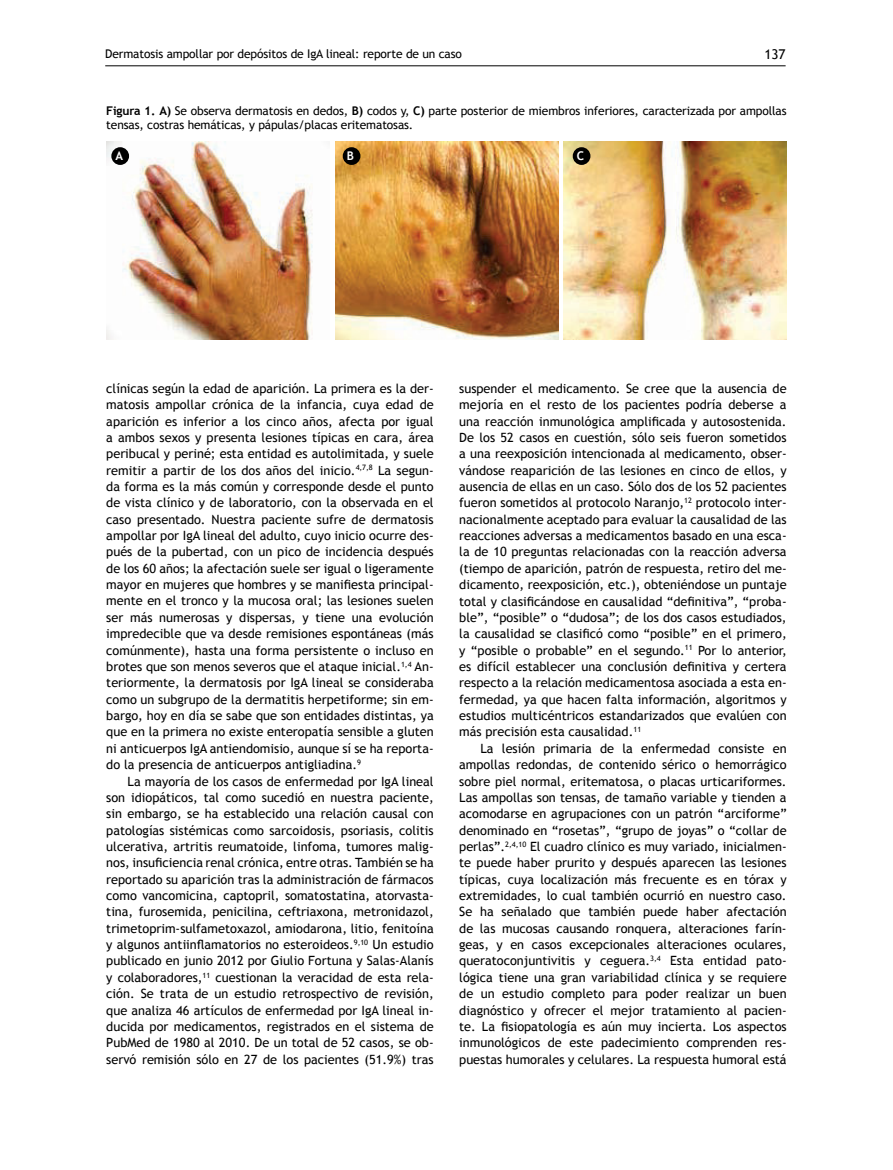
<style>
.page{position:relative;width:893px;height:1170px;background:#fff}
.page>*{position:absolute;margin:0;border:0;box-sizing:border-box;transform-origin:0 0}
.t1{font:13.5px "Trebuchet MS";color:#000}
.t2{font:12.75px/16.4px "Trebuchet MS";color:#000;text-align:justify}
.t3{font:12px/13.5px "Trebuchet MS";letter-spacing:-.01em;color:#000}
.t4{font:700 12px "Trebuchet MS";color:#fff}
.s1{font-weight:700}
</style>
<div class="page">
<hr style="left:105px;top:65px;width:681px;height:1px;background:#000">
<img style="left:106px;top:141px;width:207px;height:199px">
<img style="left:563px;top:141px;width:224px;height:199px">
<img style="left:335px;top:141px;width:224px;height:199px">
<div style="left:111px;top:147px;width:18px;height:18px;background:#000;border-radius:50%"></div>
<div style="left:343px;top:147px;width:17px;height:18px;background:#000;border-radius:50%"></div>
<div style="left:573px;top:147px;width:17px;height:18px;background:#000;border-radius:50%"></div>
<p class="t3" style="left:105px;top:48px;width:358px">Dermatosis ampollar por depósitos de IgA lineal: reporte de un caso</p>
<p class="t1" style="left:764px;top:49px;width:23px">137</p>
<p class="t3" style="left:106px;top:105px;width:682px"><span class="s1">Figura 1. A)</span> Se observa dermatosis en dedos, <span class="s1">B)</span> codos y, <span class="s1">C)</span> parte posterior de miembros inferiores, caracterizada por ampollas tensas, costras hemáticas, y pápulas/placas eritematosas.</p>
<p class="t4" style="left:116px;top:151px;width:9px">A</p>
<p class="t4" style="left:347px;top:151px;width:9px">B</p>
<p class="t4" style="left:577px;top:151px;width:9px">C</p>
<p class="t2" style="left:106px;top:381px;width:329px">clínicas según la edad de aparición. La primera es la der&shy;matosis ampollar crónica de la infancia, cuya edad de aparición es inferior a los cinco años, afecta por igual a ambos sexos y presenta lesiones típicas en cara, área peribucal y periné; esta entidad es autolimitada, y suele remitir a partir de los dos años del inicio.<sup>4,7,8</sup> La segun&shy;da forma es la más común y corresponde desde el punto de vista clínico y de laboratorio, con la observada en el caso presentado. Nuestra paciente sufre de dermatosis ampollar por IgA lineal del adulto, cuyo inicio ocurre des&shy;pués de la pubertad, con un pico de incidencia después de los 60 años; la afectación suele ser igual o ligeramente mayor en mujeres que hombres y se maniiesta principal&shy;mente en el tronco y la mucosa oral; las lesiones suelen ser más numerosas y dispersas, y tiene una evolución impredecible que va desde remisiones espontáneas (más comúnmente), hasta una forma persistente o incluso en brotes que son menos severos que el ataque inicial.<sup>1,4</sup> An&shy;teriormente, la dermatosis por IgA lineal se consideraba como un subgrupo de la dermatitis herpetiforme; sin em&shy;bargo, hoy en día se sabe que son entidades distintas, ya que en la primera no existe enteropatía sensible a gluten ni anticuerpos IgA antiendomisio, aunque sí se ha reporta&shy;do la presencia de anticuerpos antigliadina.<sup>9</sup></p>
<p class="t2" style="left:106px;top:773px;width:329px;text-indent:21px">La mayoría de los casos de enfermedad por IgA lineal son idiopáticos, tal como sucedió en nuestra paciente, sin embargo, se ha establecido una relación causal con patologías sistémicas como sarcoidosis, psoriasis, colitis ulcerativa, artritis reumatoide, linfoma, tumores malig&shy;nos, insuiciencia renal crónica, entre otras. También se ha reportado su aparición tras la administración de fármacos como vancomicina, captopril, somatostatina, atorvasta&shy;tina, furosemida, penicilina, ceftriaxona, metronidazol, trimetoprim-sulfametoxazol, amiodarona, litio, fenitoína y algunos antiinlamatorios no esteroideos.<sup>9,10</sup> Un estudio publicado en junio 2012 por Giulio Fortuna y Salas-Alanís y colaboradores,<sup>11</sup> cuestionan la veracidad de esta rela&shy;ción. Se trata de un estudio retrospectivo de revisión, que analiza 46 artículos de enfermedad por IgA lineal in&shy;ducida por medicamentos, registrados en el sistema de PubMed de 1980 al 2010. De un total de 52 casos, se ob&shy;servó remisión sólo en 27 de los pacientes (51.9%) tras</p>
<p class="t2" style="left:459px;top:381px;width:329px">suspender el medicamento. Se cree que la ausencia de mejoría en el resto de los pacientes podría deberse a una reacción inmunológica ampliicada y autosostenida.<br>De los 52 casos en cuestión, sólo seis fueron sometidos a una reexposición intencionada al medicamento, obser&shy;vándose reaparición de las lesiones en cinco de ellos, y ausencia de ellas en un caso. Sólo dos de los 52 pacientes fueron sometidos al protocolo Naranjo,<sup>12</sup> protocolo inter&shy;nacionalmente aceptado para evaluar la causalidad de las reacciones adversas a medicamentos basado en una esca&shy;la de 10 preguntas relacionadas con la reacción adversa (tiempo de aparición, patrón de respuesta, retiro del me&shy;dicamento, reexposición, etc.), obteniéndose un puntaje total y clasiicándose en causalidad “deinitiva”, “proba&shy;ble”, “posible” o “dudosa”; de los dos casos estudiados, la causalidad se clasiicó como “posible” en el primero, y “posible o probable” en el segundo.<sup>11</sup> Por lo anterior, es difícil establecer una conclusión deinitiva y certera respecto a la relación medicamentosa asociada a esta en&shy;fermedad, ya que hacen falta información, algoritmos y estudios multicéntricos estandarizados que evalúen con más precisión esta causalidad.<sup>11</sup></p>
<p class="t2" style="left:459px;top:740px;width:329px;text-indent:21px">La lesión primaria de la enfermedad consiste en ampollas redondas, de contenido sérico o hemorrágico sobre piel normal, eritematosa, o placas urticariformes.<br>Las ampollas son tensas, de tamaño variable y tienden a acomodarse en agrupaciones con un patrón “arciforme” denominado en “rosetas”, “grupo de joyas” o “collar de perlas”.<sup>2,4,10</sup> El cuadro clínico es muy variado, inicialmen&shy;te puede haber prurito y después aparecen las lesiones típicas, cuya localización más frecuente es en tórax y extremidades, lo cual también ocurrió en nuestro caso.<br>Se ha señalado que también puede haber afectación de las mucosas causando ronquera, alteraciones farín&shy;geas, y en casos excepcionales alteraciones oculares, queratoconjuntivitis y ceguera.<sup>3,4</sup> Esta entidad pato&shy;lógica tiene una gran variabilidad clínica y se requiere de un estudio completo para poder realizar un buen diagnóstico y ofrecer el mejor tratamiento al pacien&shy;te. La isiopatología es aún muy incierta. Los aspectos inmunológicos de este padecimiento comprenden res&shy;puestas humorales y celulares. La respuesta humoral está</p>
</div>
